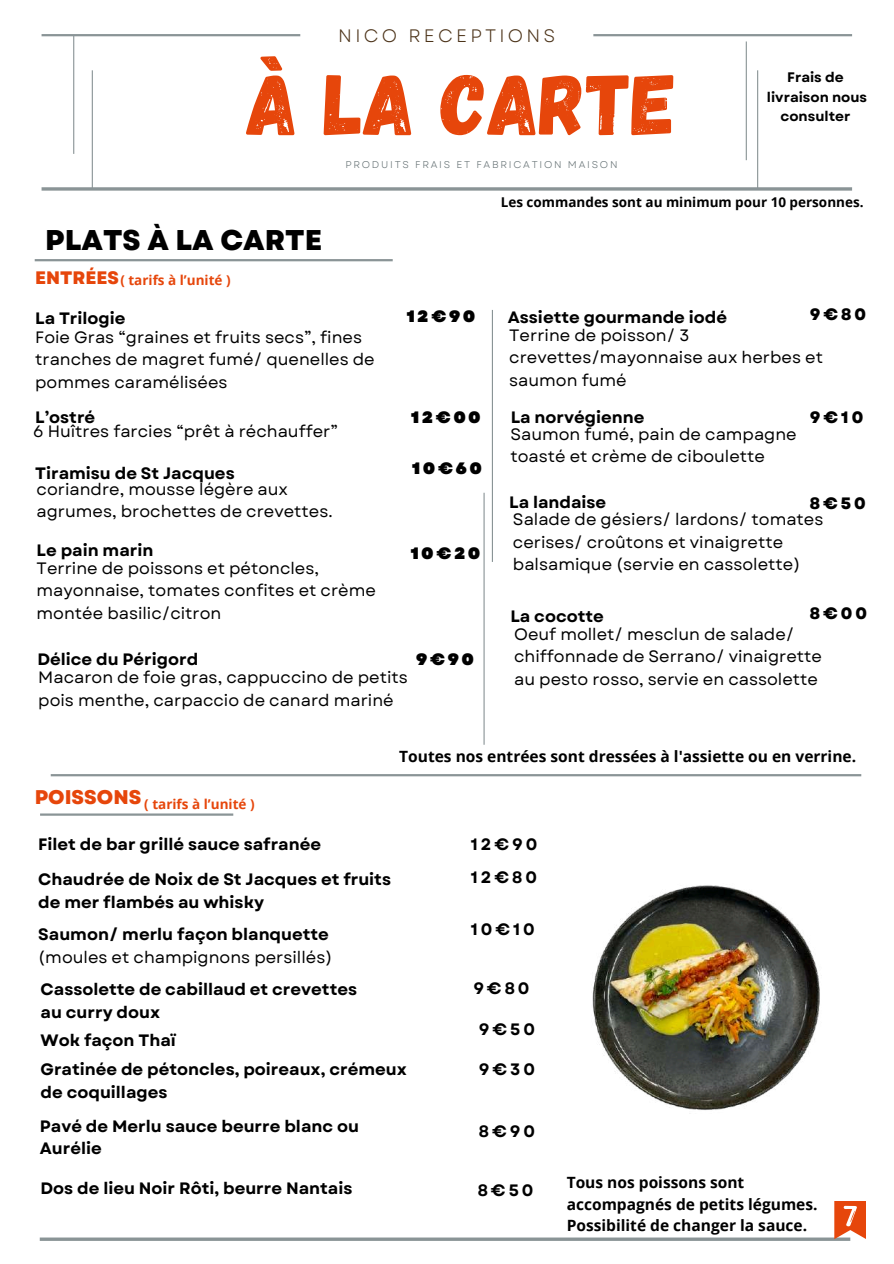
<style>
.page{position:relative;width:894px;height:1264px;background:#fff}
.page>*{position:absolute;margin:0;border:0;box-sizing:border-box;transform-origin:0 0}
.t1{font:86.1px "Gagalin";color:#e6460b}
.t2{font:800 28.5px "Garet";color:#000}
.t3{font:800 19.8px "Garet";color:#e6460b}
.t4{font:18px "Garet";letter-spacing:.18em;color:#4c3319}
.t5{font:16.5px/22.5px "Garet";color:#000}
.t6{font:700 16.5px/22.5px "Garet";color:#000}
.t7{font:900 16.5px "Garet";letter-spacing:.18em;color:#000}
.t8{font:800 16.5px "Garet";letter-spacing:.18em;color:#000}
.t9{font:700 15.6px/21.3px "Open Sans";color:#000}
.t10{font:700 13.8px/19.2px "Garet";color:#000;text-align:center}
.t11{font:700 13.5px "Open Sans";color:#000}
.t12{font:700 13.5px "Open Sans";color:#e6460b}
.t13{font:9.75px "Garet";letter-spacing:.18em;color:#616d70}
.s1{font-family:"Garet";font-weight:800;font-size:18px}
</style>
<div class="page">
<svg style="left:42px;top:187px;width:809px;height:4px;background:#9ca4a6"></svg>
<hr style="left:42px;top:34px;width:258px;height:2px;background:#8a9496">
<hr style="left:35px;top:259px;width:357px;height:2px;background:#8a9496">
<hr style="left:51px;top:774px;width:810px;height:2px;background:#8a9496">
<hr style="left:593px;top:34px;width:258px;height:2px;background:#8a9496">
<hr style="left:756px;top:70px;width:2px;height:119px;background:#8a9496">
<hr style="left:745px;top:41px;width:1px;height:119px;background:#8a9496">
<hr style="left:491px;top:310px;width:2px;height:252px;background:#8a9496">
<hr style="left:40px;top:1237px;width:810px;height:3px;background:#8a9496">
<hr style="left:40px;top:813px;width:193px;height:2px;background:#8a9496">
<img style="left:592px;top:885px;width:228px;height:225px">
<hr style="left:483px;top:493px;width:1px;height:251px;background:#8a9496">
<hr style="left:92px;top:70px;width:1px;height:119px;background:#8a9496">
<hr style="left:73px;top:35px;width:1px;height:119px;background:#8a9496">
<svg style="left:834px;top:1201px;width:31px;height:38px"></svg>
<p class="t4" style="left:338px;top:23px;width:218px">NICO RECEPTIONS</p>
<h1 class="t1" style="left:247px;top:49px;width:431px">À LA CARTE</h1>
<p class="t13" style="left:345px;top:158px;width:273px">PRODUITS FRAIS ET FABRICATION MAISON</p>
<p class="t10" style="left:766px;top:68px;width:102px">Frais de livraison nous consulter</p>
<h2 class="t2" style="left:45px;top:219px;width:278px">PLATS À LA CARTE</h2>
<p class="t12" style="left:35px;top:271px;width:197px"><span class="s1">ENTRÉES</span>( tarifs à l’unité )</p>
<p class="t6" style="left:35px;top:307px;width:92px">La Trilogie</p>
<p class="t5" style="left:35px;top:326px;width:341px">Foie Gras “graines et fruits secs”, fines tranches de magret fumé/ quenelles de pommes caramélisées</p>
<p class="t6" style="left:35px;top:406px;width:62px">L’ostré</p>
<p class="t5" style="left:33px;top:420px;width:306px">6 Huîtres farcies “prêt à réchauffer”</p>
<p class="t6" style="left:35px;top:462px;width:201px">Tiramisu de St Jacques</p>
<p class="t5" style="left:37px;top:478px;width:297px">coriandre, mousse légère aux agrumes, brochettes de crevettes.</p>
<p class="t6" style="left:37px;top:539px;width:118px">Le pain marin</p>
<p class="t5" style="left:37px;top:557px;width:341px">Terrine de poissons et pétoncles, mayonnaise, tomates confites et crème montée basilic/citron</p>
<p class="t11" style="left:500px;top:193px;width:364px">Les commandes sont au minimum pour 10 personnes.</p>
<p class="t7" style="left:406px;top:304px;width:70px">12€90</p>
<p class="t7" style="left:411px;top:405px;width:71px">12€00</p>
<p class="t7" style="left:412px;top:457px;width:71px">10€60</p>
<p class="t7" style="left:410px;top:541px;width:71px">10€20</p>
<p class="t8" style="left:809px;top:303px;width:58px">9€80</p>
<p class="t6" style="left:507px;top:305px;width:221px">Assiette gourmande iodé</p>
<p class="t5" style="left:509px;top:323px;width:315px">Terrine de poisson/ 3 crevettes/mayonnaise aux herbes et saumon fumé</p>
<p class="t6" style="left:510px;top:406px;width:135px">La norvégienne</p>
<p class="t5" style="left:510px;top:423px;width:288px">Saumon fumé, pain de campagne toasté et crème de ciboulette</p>
<p class="t6" style="left:509px;top:491px;width:99px">La landaise</p>
<p class="t8" style="left:809px;top:405px;width:55px">9€10</p>
<p class="t8" style="left:809px;top:491px;width:57px">8€50</p>
<p class="t5" style="left:513px;top:508px;width:312px">Salade de gésiers/ lardons/ tomates cerises/ croûtons et vinaigrette balsamique (servie en cassolette)</p>
<p class="t6" style="left:510px;top:605px;width:95px">La cocotte</p>
<p class="t8" style="left:809px;top:601px;width:59px">8€00</p>
<p class="t5" style="left:514px;top:622px;width:309px">Oeuf mollet/ mesclun de salade/ chiffonnade de Serrano/ vinaigrette</p>
<p class="t6" style="left:37px;top:648px;width:162px">Délice du Périgord</p>
<p class="t7" style="left:416px;top:647px;width:59px">9€90</p>
<p class="t5" style="left:38px;top:666px;width:371px">Macaron de foie gras, cappuccino de petits</p>
<p class="t5" style="left:514px;top:667px;width:305px">au pesto rosso, servie en cassolette</p>
<p class="t5" style="left:38px;top:688px;width:357px">pois menthe, carpaccio de canard mariné</p>
<p class="t9" style="left:399px;top:745px;width:458px">Toutes nos entrées sont dressées à l'assiette ou en verrine.</p>
<p class="t3" style="left:35px;top:783px;width:108px">POISSONS</p>
<p class="t12" style="left:144px;top:794px;width:112px">( tarifs à l’unité )</p>
<p class="t6" style="left:38px;top:833px;width:284px">Filet de bar grillé sauce safranée</p>
<p class="t6" style="left:38px;top:868px;width:354px">Chaudrée de Noix de St Jacques et fruits de mer flambés au whisky</p>
<p class="t6" style="left:38px;top:923px;width:292px">Saumon/ merlu façon blanquette</p>
<p class="t5" style="left:38px;top:945px;width:295px">(moules et champignons persillés)</p>
<p class="t6" style="left:41px;top:978px;width:318px">Cassolette de cabillaud et crevettes au curry doux</p>
<p class="t6" style="left:41px;top:1029px;width:137px">Wok façon Thaï</p>
<p class="t6" style="left:470px;top:827px;width:68px;line-height:33.5px">12€90<br>12€80</p>
<p class="t6" style="left:470px;top:917px;width:65px">10€10</p>
<p class="t6" style="left:473px;top:976px;width:58px">9€80</p>
<p class="t6" style="left:479px;top:1018px;width:58px">9€50</p>
<p class="t6" style="left:41px;top:1058px;width:368px">Gratinée de pétoncles, poireaux, crémeux de coquillages</p>
<p class="t6" style="left:479px;top:1058px;width:58px">9€30</p>
<p class="t6" style="left:40px;top:1114px;width:320px">Pavé de Merlu sauce beurre blanc ou<br>Aurélie</p>
<p class="t6" style="left:479px;top:1119px;width:58px">8€90</p>
<p class="t6" style="left:41px;top:1176px;width:313px">Dos de lieu Noir Rôti, beurre Nantais</p>
<p class="t6" style="left:477px;top:1179px;width:57px">8€50</p>
<p class="t9" style="left:566px;top:1171px;width:252px">Tous nos poissons sont accompagnés de petits légumes.<br>Possibilité de changer la sauce.</p>
</div>
